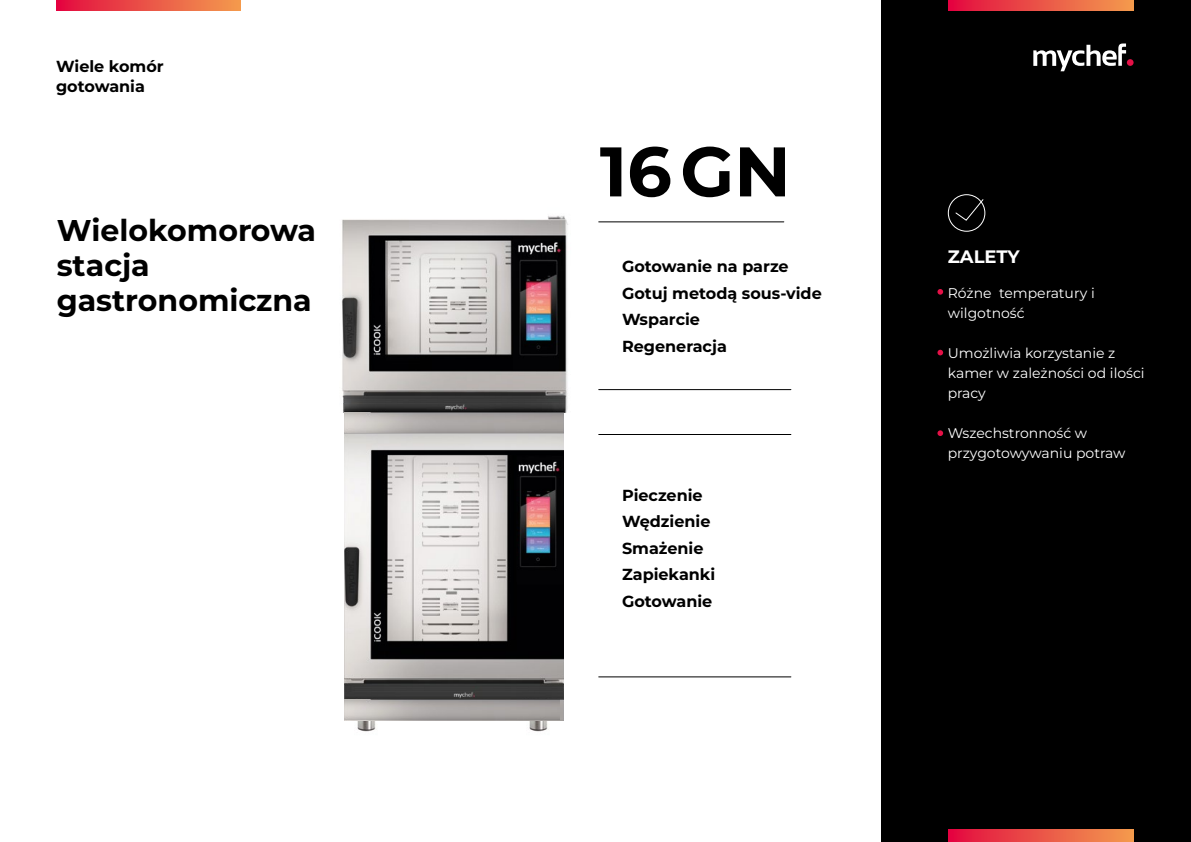
<style>
.page{position:relative;width:1191px;height:842px;background:#fff}
.page>*{position:absolute;margin:0;border:0;box-sizing:border-box;transform-origin:0 0}
.t1{font:700 70px "Montserrat";color:#000}
.t2{font:700 30px/35px "Montserrat";color:#000}
.t3{font:700 18px "Montserrat";color:#fff}
.t4{font:700 16px/26.5px "Montserrat";color:#000}
.t5{font:14px/20px "Montserrat";color:#fff}
</style>
<div class="page">
<div style="left:882px;top:0;width:309px;height:842px;background:#000"></div>
<svg style="left:1126px;top:59px;width:7px;height:7px"></svg>
<svg style="left:1033px;top:44px;width:93px;height:27px"></svg>
<svg style="left:948px;top:0;width:185px;height:11px;background:#ea5247"></svg>
<svg style="left:56px;top:0;width:185px;height:11px;background:#eb5347"></svg>
<svg style="left:948px;top:830px;width:185px;height:11px;background:#ea5247"></svg>
<div style="left:947px;top:194px;width:38px;height:38px;border:1px solid #fff;border-radius:50%"></div>
<svg style="left:954px;top:198px;width:30px;height:24px"></svg>
<svg style="left:937px;top:289px;width:6px;height:6px"></svg>
<svg style="left:937px;top:350px;width:6px;height:5px"></svg>
<svg style="left:937px;top:430px;width:6px;height:6px"></svg>
<img style="left:344px;top:434px;width:220px;height:265px">
<img style="left:342px;top:216px;width:226px;height:196px">
<img style="left:344px;top:720px;width:44px;height:12px">
<img style="left:504px;top:720px;width:57px;height:12px">
<img style="left:344px;top:699px;width:220px;height:21px">
<svg style="left:344px;top:699px;width:216px;height:20px;background:#aaa6a4"></svg>
<svg style="left:344px;top:411px;width:220px;height:23px;background:#a5a19f"></svg>
<hr style="left:599px;top:222px;width:185px;height:1px;background:#000">
<hr style="left:599px;top:389px;width:192px;height:1px;background:#000">
<hr style="left:599px;top:677px;width:192px;height:1px;background:#000">
<hr style="left:599px;top:434px;width:192px;height:1px;background:#000">
<p class="t4" style="left:56px;top:56px;width:109px;line-height:20px">Wiele komór gotowania</p>
<h2 class="t2" style="left:57px;top:212px;width:261px">Wielokomorowa stacja gastronomiczna</h2>
<h1 class="t1" style="left:600px;top:125px;width:192px">16GN</h1>
<p class="t4" style="left:622px;top:253px;width:201px">Gotowanie na parze<br>Gotuj metodą sous-vide<br>Wsparcie<br>Regeneracja</p>
<p class="t4" style="left:622px;top:481px;width:95px">Pieczenie<br>Wędzienie<br>Smażenie<br>Zapiekanki<br>Gotowanie</p>
<p class="t3" style="left:947px;top:244px;width:73px">ZALETY</p>
<p class="t5" style="left:947px;top:283px;width:149px">Różne temperatury i wilgotność</p>
<p class="t5" style="left:947px;top:343px;width:198px">Umożliwia korzystanie z kamer w zależności od ilości pracy</p>
<p class="t5" style="left:947px;top:423px;width:179px">Wszechstronność w przygotowywaniu potraw</p>
</div>
